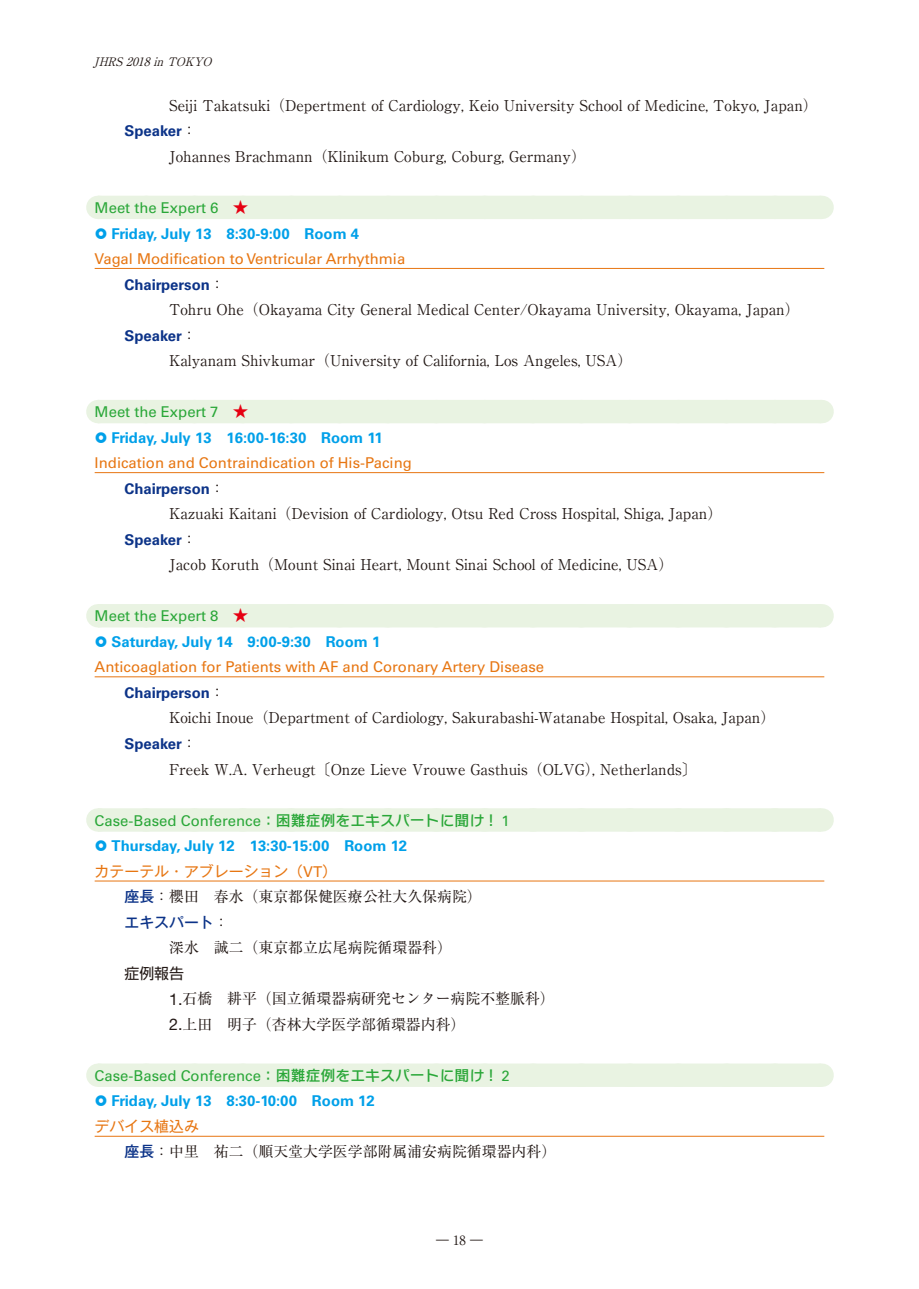
<style>
.page{position:relative;width:919px;height:1289px;background:#fff}
.page>*{position:absolute;margin:0;border:0;box-sizing:border-box;transform-origin:0 0}
.t1{font:14.85px/25.5px "Ryumin Pr 6";color:#221815}
.t2{font:700 14.85px/25.5px "Univers LT Std";color:#00a0e9}
.t3{font:14.85px/25.5px "Univers LT Std";color:#e77612}
.t4{font:700 14.85px "Univers LT Std";color:#0c3388}
.t5{font:14.85px "Gothic MB101 Pr 6";color:#e77612}
.t6{font:500 14.85px "Gothic MB101 Pr 6";color:#0c3388}
.t7{font:14.85px "Shin Go Pr 6";color:#221815}
.t8{font:12.75px "Ryumin Pr 6";color:#221815}
.t9{font:italic 11.7px "Ryumin Pr 6";color:#221815}
.s1{font-family:"Ryumin Pr 6";font-weight:400;color:#221815}
.s2{font-weight:400;color:#2aa738}
.s3{font-family:"Rodin NTLG Pro DB";font-weight:400;color:#e60012}
.s4{font-weight:700;color:#0c3388}
.s5{font-family:"Ryumin Pr 6";color:#221815}
.s6{font-family:"Rodin NTLG Pro DB";font-weight:400;color:#2aa738}
.s7{font-family:"Univers LT Std"}
.s8{font-family:"Gothic MB101 Pr 6";font-weight:500;color:#0c3388}
.s9{font-family:"Shin Go Pr 6"}
.s10{font-family:"Helvetica Neue LT Std";font-size:16.05px}
</style>
<div class="page">
<div style="left:98px;top:196px;width:723px;height:23px;background:#e9f3e2"></div>
<svg style="left:821px;top:196px;width:1px;height:23px"></svg>
<hr style="left:95px;top:268px;width:729px;height:1px;background:#e77612">
<div style="left:98px;top:400px;width:723px;height:23px;background:#e9f3e2"></div>
<svg style="left:821px;top:400px;width:1px;height:23px"></svg>
<hr style="left:95px;top:472px;width:729px;height:1px;background:#e77612">
<div style="left:98px;top:604px;width:723px;height:23px;background:#e9f3e2"></div>
<svg style="left:821px;top:604px;width:1px;height:23px"></svg>
<hr style="left:95px;top:676px;width:729px;height:1px;background:#e77612">
<div style="left:98px;top:808px;width:723px;height:23px;background:#e9f3e2"></div>
<svg style="left:821px;top:808px;width:1px;height:23px"></svg>
<hr style="left:95px;top:880px;width:729px;height:1px;background:#e77612">
<div style="left:98px;top:1063px;width:723px;height:23px;background:#e9f3e2"></div>
<svg style="left:148px;top:1063px;width:649px;height:1px"></svg>
<svg style="left:821px;top:1063px;width:1px;height:23px"></svg>
<hr style="left:95px;top:1135px;width:729px;height:1px;background:#e77612">
<p class="t9" style="left:93px;top:52px;width:124px">JHRS2018inTOKYO</p>
<p class="t1" style="left:169px;top:92px;width:650px">Seiji Takatsuki（Depertment of Cardiology, Keio University School of Medicine, Tokyo, Japan）</p>
<p class="t4" style="left:124px;top:122px;width:74px">Speaker<span class="s1">：</span></p>
<p class="t1" style="left:169px;top:143px;width:418px">Johannes Brachmann（Klinikum Coburg, Coburg, Germany）</p>
<p class="t2" style="left:112px;top:195px;width:249px;text-indent:-17px"><span class="s2">Meet the Expert 6</span><span class="s3">　★<br></span>Friday, July 13 8:30-9:00 Room 4</p>
<p class="t3" style="left:124px;top:246px;width:282px;text-indent:-30px">Vagal Modification to Ventricular Arrhythmia<br><span class="s4">Chairperson</span><span class="s5">：</span></p>
<p class="t1" style="left:169px;top:296px;width:632px">Tohru Ohe（Okayama City General Medical Center/Okayama University, Okayama, Japan）</p>
<p class="t4" style="left:124px;top:327px;width:74px">Speaker<span class="s1">：</span></p>
<p class="t1" style="left:169px;top:347px;width:464px">Kalyanam Shivkumar（University of California, Los Angeles, USA）</p>
<p class="t2" style="left:112px;top:399px;width:272px;text-indent:-17px"><span class="s2">Meet the Expert 7</span><span class="s3">　★<br></span>Friday, July 13 16:00-16:30 Room 11</p>
<p class="t3" style="left:124px;top:450px;width:289px;text-indent:-30px">Indication and Contraindication of His-Pacing<br><span class="s4">Chairperson</span><span class="s5">：</span></p>
<p class="t1" style="left:169px;top:500px;width:554px">Kazuaki Kaitani（Devision of Cardiology, Otsu Red Cross Hospital, Shiga, Japan）</p>
<p class="t4" style="left:124px;top:531px;width:74px">Speaker<span class="s1">：</span></p>
<p class="t1" style="left:169px;top:551px;width:505px">Jacob Koruth（Mount Sinai Heart, Mount Sinai School of Medicine, USA）</p>
<p class="t2" style="left:112px;top:603px;width:270px;text-indent:-17px"><span class="s2">Meet the Expert 8</span><span class="s3">　★<br></span>Saturday, July 14 9:00-9:30 Room 1</p>
<p class="t3" style="left:124px;top:654px;width:421px;text-indent:-30px">Anticoaglation for Patients with AF and Coronary Artery Disease<br><span class="s4">Chairperson</span><span class="s5">：</span></p>
<p class="t1" style="left:169px;top:704px;width:607px">Koichi Inoue（Department of Cardiology, Sakurabashi-Watanabe Hospital, Osaka, Japan）</p>
<p class="t4" style="left:124px;top:735px;width:74px">Speaker<span class="s1">：</span></p>
<p class="t1" style="left:169px;top:755px;width:529px">Freek W.A. Verheugt〔Onze Lieve Vrouwe Gasthuis（OLVG）, Netherlands〕</p>
<p class="t2" style="left:112px;top:807px;width:399px;text-indent:-17px"><span class="s2">Case-Based Conference</span><span class="s6">：困難症例をエキスパートに聞け !</span> <span class="s2">1<br></span>Thursday, July 12 13:30-15:00 Room 12</p>
<p class="t5" style="left:95px;top:858px;width:244px">カテーテル・アブレーション（<span class="s7">VT</span>）</p>
<p class="t1" style="left:124px;top:883px;width:359px"><span class="s8">座長</span>：櫻田　春水（東京都保健医療公社大久保病院）</p>
<p class="t6" style="left:124px;top:909px;width:106px">エキスパート<span class="s1">：</span></p>
<p class="t1" style="left:169px;top:934px;width:284px">深水　誠二（東京都立広尾病院循環器科）</p>
<p class="t7" style="left:124px;top:960px;width:61px">症例報告</p>
<p class="t1" style="left:124px;top:985px;width:432px"><span class="s9">　　　</span><span class="s10">1.</span> 石橋　耕平（国立循環器病研究センター病院不整脈科）<span class="s9">　　　</span><span class="s10">2.</span> 上田　明子（杏林大学医学部循環器内科）</p>
<p class="t2" style="left:112px;top:1062px;width:399px;text-indent:-17px"><span class="s2">Case-Based Conference</span><span class="s6">：困難症例をエキスパートに聞け !</span> <span class="s2">2<br></span>Friday, July 13 8:30-10:00 Room 12</p>
<p class="t5" style="left:95px;top:1113px;width:106px">デバイス植込み</p>
<p class="t1" style="left:124px;top:1138px;width:433px"><span class="s8">座長</span>：中里　祐二（順天堂大学医学部附属浦安病院循環器内科）</p>
<p class="t8" style="left:436px;top:1230px;width:48px">― 18 ―</p>
</div>
